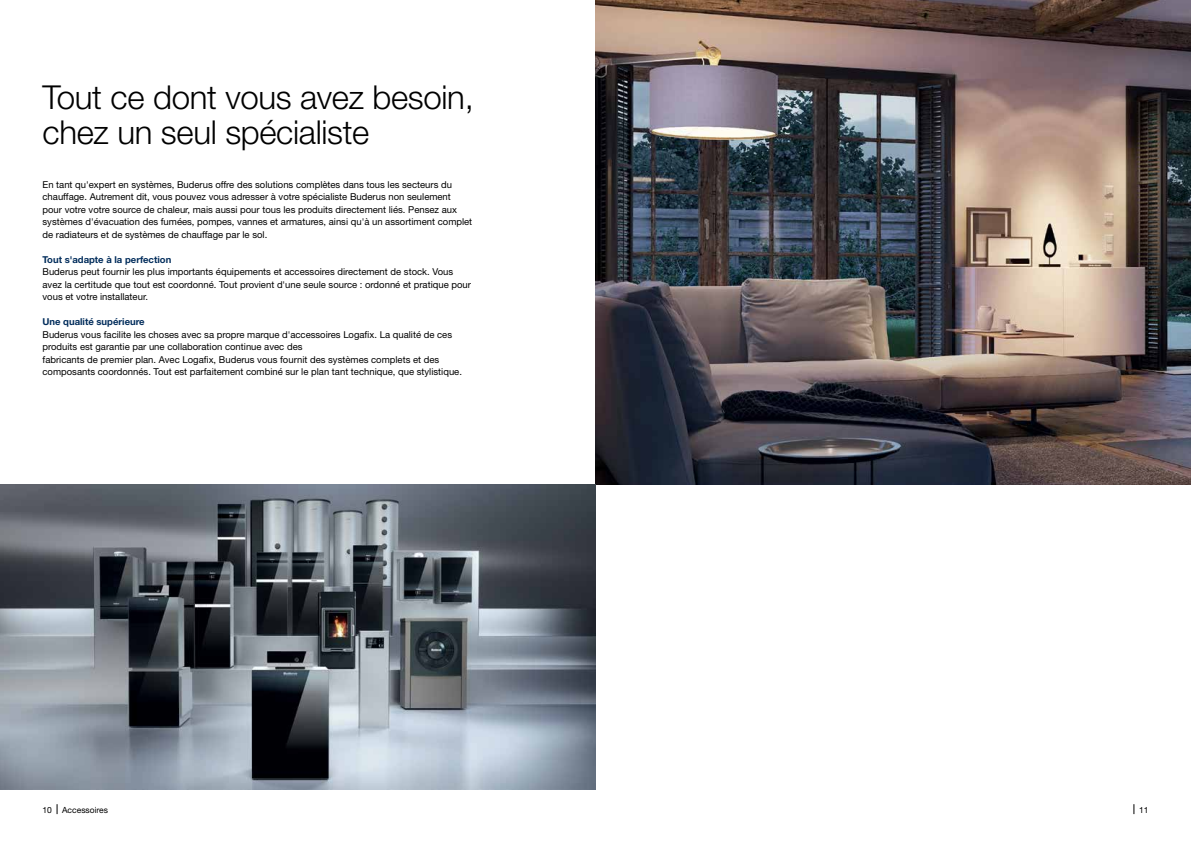
<style>
.page{position:relative;width:1191px;height:842px;background:#fff}
.page>*{position:absolute;margin:0;border:0;box-sizing:border-box;transform-origin:0 0}
.t1{font:300 33px/35px "Helvetica Neue LT Pro";letter-spacing:-.01em;color:#000}
.t2{font:9.5px/12.5px "Helvetica Neue LT Pro";color:#000}
.t3{font:700 9.5px "Helvetica Neue LT Pro";color:#002c5b}
.t4{font:8.5px "Helvetica Neue LT Pro";color:#000}
</style>
<div class="page">
<img style="left:595px;top:0;width:596px;height:485px">
<img style="left:0;top:485px;width:595px;height:304px">
<h1 class="t1" style="left:43px;top:79px;width:433px">Tout ce dont vous avez besoin, chez un seul spécialiste</h1>
<p class="t2" style="left:43px;top:178px;width:431px">En tant qu'expert en systèmes, Buderus offre des solutions complètes dans tous les secteurs du chauffage. Autrement dit, vous pouvez vous adresser à votre spécialiste Buderus non seulement pour votre votre source de chaleur, mais aussi pour tous les produits directement liés. Pensez aux systèmes d'évacuation des fumées, pompes, vannes et armatures, ainsi qu'à un assortiment complet de radiateurs et de systèmes de chauffage par le sol.</p>
<p class="t3" style="left:43px;top:253px;width:130px">Tout s'adapte à la perfection</p>
<p class="t2" style="left:43px;top:265px;width:430px">Buderus peut fournir les plus importants équipements et accessoires directement de stock. Vous avez la certitude que tout est coordonné. Tout provient d'une seule source : ordonné et pratique pour vous et votre installateur.</p>
<p class="t3" style="left:43px;top:316px;width:104px">Une qualité supérieure</p>
<p class="t2" style="left:43px;top:328px;width:421px">Buderus vous facilite les choses avec sa propre marque d'accessoires Logafix. La qualité de ces produits est garantie par une collaboration continue avec des<br>fabricants de premier plan. Avec Logafix, Buderus vous fournit des systèmes complets et des composants coordonnés. Tout est parfaitement combiné sur le plan tant technique, que stylistique.</p>
<p class="t4" style="left:43px;top:804px;width:67px">10 Accessoires</p>
<p class="t4" style="left:1139px;top:804px;width:11px">11</p>
</div>
